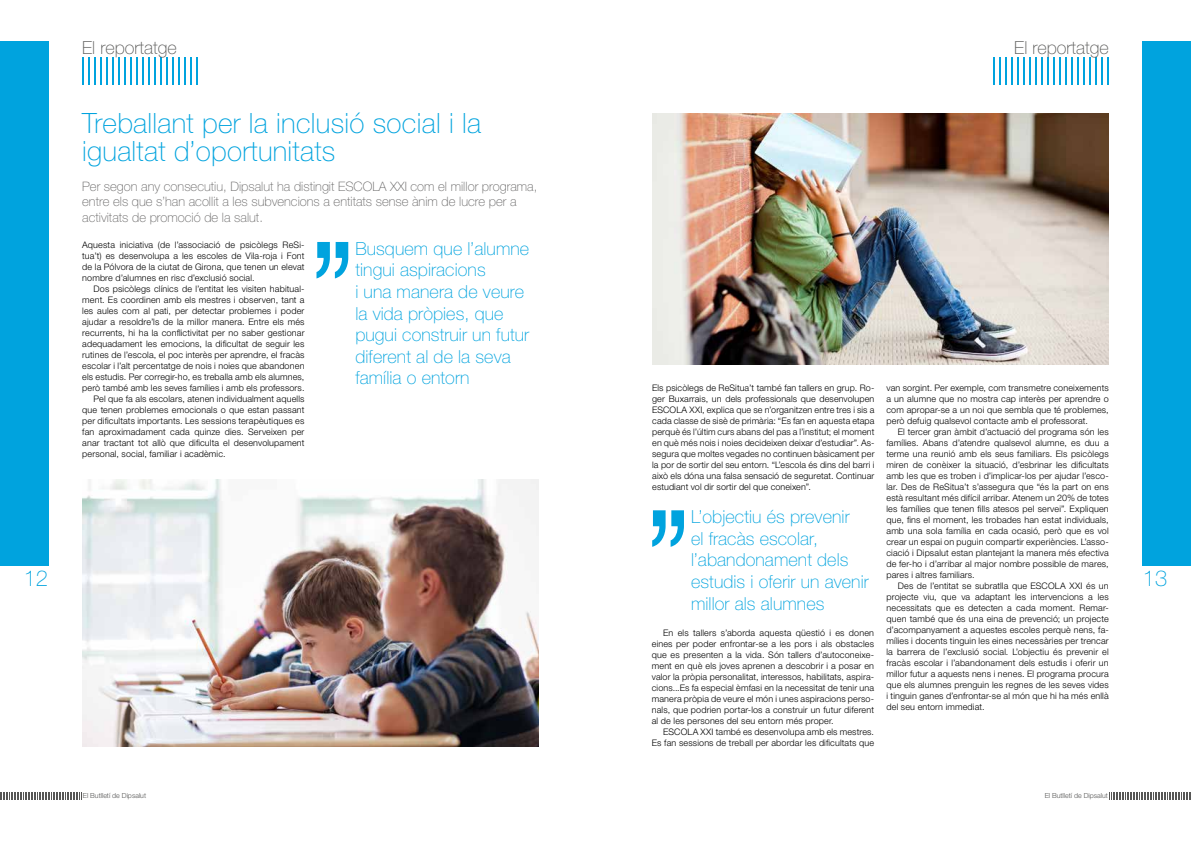
<style>
.page{position:relative;width:1191px;height:842px;background:#fff}
.page>*{position:absolute;margin:0;border:0;box-sizing:border-box;transform-origin:0 0}
.t1{font:100 28px/28px "Helvetica Neue LT Std";letter-spacing:.01em;color:#00a3de}
.t2{font:100 22px "Helvetica Neue LT Std";color:#00a3de}
.t3{font:100 18px/21.6px "Helvetica Neue LT Std";letter-spacing:.005em;color:#00a3de}
.t4{font:100 18px "Helvetica Neue LT Std";color:#575756}
.t5{font:100 13px/15.6px "Helvetica Neue LT Std";color:#646363}
.t6{font:300 9px/11px "Helvetica Neue LT Std";letter-spacing:.015em;color:#000;text-align:justify}
.t7{font:300 7px "Helvetica Neue LT Std";color:#575756}
</style>
<div class="page">
<svg style="left:0;top:792px;width:82px;height:7px"></svg>
<svg style="left:1109px;top:792px;width:82px;height:7px"></svg>
<div style="left:0;top:41px;width:48px;height:524px;background:#00a3de"></div>
<svg style="left:82px;top:57px;width:49px;height:27px"></svg>
<hr style="left:136px;top:57px;width:2px;height:27px;background:#00a3de">
<svg style="left:143px;top:57px;width:55px;height:27px"></svg>
<svg style="left:993px;top:57px;width:115px;height:27px"></svg>
<div style="left:1142px;top:41px;width:49px;height:524px;background:#00a3de"></div>
<img style="left:82px;top:480px;width:457px;height:266px">
<img style="left:652px;top:113px;width:456px;height:252px">
<svg style="left:316px;top:242px;width:32px;height:36px"></svg>
<svg style="left:652px;top:510px;width:32px;height:37px"></svg>
<h2 class="t2" style="left:24px;top:565px;width:26px">12</h2>
<h3 class="t4" style="left:82px;top:37px;width:96px">El reportatge</h3>
<h1 class="t1" style="left:82px;top:109px;width:400px">Treballant per la inclusió social i la igualtat d’oportunitats</h1>
<h3 class="t5" style="left:82px;top:178px;width:456px">Per segon any consecutiu, Dipsalut ha distingit ESCOLA XXI com el millor programa, entre els que s’han acollit a les subvencions a entitats sense ànim de lucre per a activitats de promoció de la salut.</h3>
<h3 class="t3" style="left:355px;top:238px;width:175px">Busquem que l’alumne tingui aspiracions<br>i una manera de veure la vida pròpies, que pugui construir un futur diferent al de la seva família o entorn</h3>
<p class="t6" style="left:82px;top:239px;width:224px">Aquesta iniciativa (de l’associació de psicòlegs ReSi&shy;tua’t) es desenvolupa a les escoles de Vila-roja i Font de la Pólvora de la ciutat de Girona, que tenen un elevat nombre d’alumnes en risc d’exclusió social.</p>
<p class="t6" style="left:94px;top:283px;width:212px">Dos psicòlegs clínics de l’entitat les visiten habitual-</p>
<p class="t6" style="left:82px;top:294px;width:224px">ment. Es coordinen amb els mestres i observen, tant a</p>
<p class="t6" style="left:82px;top:305px;width:224px">les aules com al pati, per detectar problemes i poder</p>
<p class="t6" style="left:82px;top:316px;width:224px">ajudar a resoldre’ls de la millor manera. Entre els més</p>
<p class="t6" style="left:82px;top:327px;width:224px">recurrents, hi ha la conflictivitat per no saber gestionar</p>
<p class="t6" style="left:82px;top:338px;width:224px">adequadament les emocions, la dificultat de seguir les</p>
<p class="t6" style="left:82px;top:349px;width:224px">rutines de l’escola, el poc interès per aprendre, el fracàs</p>
<p class="t6" style="left:82px;top:360px;width:224px">escolar i l’alt percentatge de nois i noies que abandonen</p>
<p class="t6" style="left:82px;top:371px;width:224px">els estudis. Per corregir-ho, es treballa amb els alumnes,</p>
<p class="t6" style="left:82px;top:382px;width:224px">però també amb les seves famílies i amb els professors.</p>
<p class="t6" style="left:94px;top:393px;width:212px">Pel que fa als escolars, atenen individualment aquells</p>
<p class="t6" style="left:82px;top:404px;width:224px">que tenen problemes emocionals o que estan passant</p>
<p class="t6" style="left:82px;top:415px;width:224px">per dificultats importants. Les sessions terapèutiques es</p>
<p class="t6" style="left:82px;top:426px;width:224px">fan aproximadament cada quinze dies. Serveixen per</p>
<p class="t6" style="left:82px;top:437px;width:224px">anar tractant tot allò que dificulta el desenvolupament</p>
<p class="t6" style="left:82px;top:448px;width:145px">personal, social, familiar i acadèmic.</p>
<h3 class="t4" style="left:1014px;top:37px;width:96px">El reportatge</h3>
<p class="t6" style="left:652px;top:382px;width:224px">Els psicòlegs de ReSitua’t també fan tallers en grup. Ro&shy;ger Buxarrais, un dels professionals que desenvolupen ESCOLA XXI, explica que se n’organitzen entre tres i sis a cada classe de sisè de primària: “Es fan en aquesta etapa perquè és l’últim curs abans del pas a l’institut; el moment en què més nois i noies decideixen deixar d’estudiar”. As&shy;segura que moltes vegades no continuen bàsicament per la por de sortir del seu entorn. “L’escola és dins del barri i això els dóna una falsa sensació de seguretat. Continuar estudiant vol dir sortir del que coneixen”.</p>
<h3 class="t3" style="left:691px;top:506px;width:179px">L’objectiu és prevenir<br>el fracàs escolar, l’abandonament dels estudis i oferir un avenir millor als alumnes</h3>
<p class="t6" style="left:652px;top:627px;width:224px;text-indent:11px">En els tallers s’aborda aquesta qüestió i es donen eines per poder enfrontar-se a les pors i als obstacles que es presenten a la vida. Són tallers d’autoconeixe&shy;ment en què els joves aprenen a descobrir i a posar en valor la pròpia personalitat, interessos, habilitats, aspira&shy;cions...Es fa especial èmfasi en la necessitat de tenir una manera pròpia de veure el món i unes aspiracions perso&shy;nals, que podrien portar-los a construir un futur diferent al de les persones del seu entorn més proper.</p>
<p class="t6" style="left:652px;top:726px;width:224px;text-align:right">ESCOLA XXI també es desenvolupa amb els mestres.<br>Es fan sessions de treball per abordar les dificultats que</p>
<p class="t6" style="left:886px;top:382px;width:224px">van sorgint. Per exemple, com transmetre coneixements a un alumne que no mostra cap interès per aprendre o com apropar-se a un noi que sembla que té problemes, però defuig qualsevol contacte amb el professorat.</p>
<p class="t6" style="left:886px;top:426px;width:224px;text-indent:11px">El tercer gran àmbit d’actuació del programa són les famílies. Abans d’atendre qualsevol alumne, es duu a terme una reunió amb els seus familiars. Els psicòlegs miren de conèixer la situació, d’esbrinar les dificultats amb les que es troben i d’implicar-los per ajudar l’esco&shy;lar. Des de ReSitua’t s’assegura que “és la part on ens està resultant més difícil arribar. Atenem un 20% de totes les famílies que tenen fills atesos pel servei”. Expliquen que, fins el moment, les trobades han estat individuals, amb una sola família en cada ocasió, però que es vol crear un espai on puguin compartir experiències. L’asso&shy;ciació i Dipsalut estan plantejant la manera més efectiva de fer-ho i d’arribar al major nombre possible de mares, pares i altres familiars.</p>
<p class="t6" style="left:886px;top:580px;width:224px;text-indent:11px">Des de l’entitat se subratlla que ESCOLA XXI és un projecte viu, que va adaptant les intervencions a les necessitats que es detecten a cada moment. Remar&shy;quen també que és una eina de prevenció; un projecte d’acompanyament a aquestes escoles perquè nens, fa&shy;mílies i docents tinguin les eines necessàries per trencar la barrera de l’exclusió social. L’objectiu és prevenir el fracàs escolar i l’abandonament dels estudis i oferir un millor futur a aquests nens i nenes. El programa procura que els alumnes prenguin les regnes de les seves vides i tinguin ganes d’enfrontar-se al món que hi ha més enllà del seu entorn immediat.</p>
<p class="t7" style="left:83px;top:792px;width:65px">El Butlletí de Dipsalut</p>
<p class="t7" style="left:1044px;top:792px;width:65px">El Butlletí de Dipsalut</p>
<h2 class="t2" style="left:1142px;top:565px;width:26px">13</h2>
</div>
